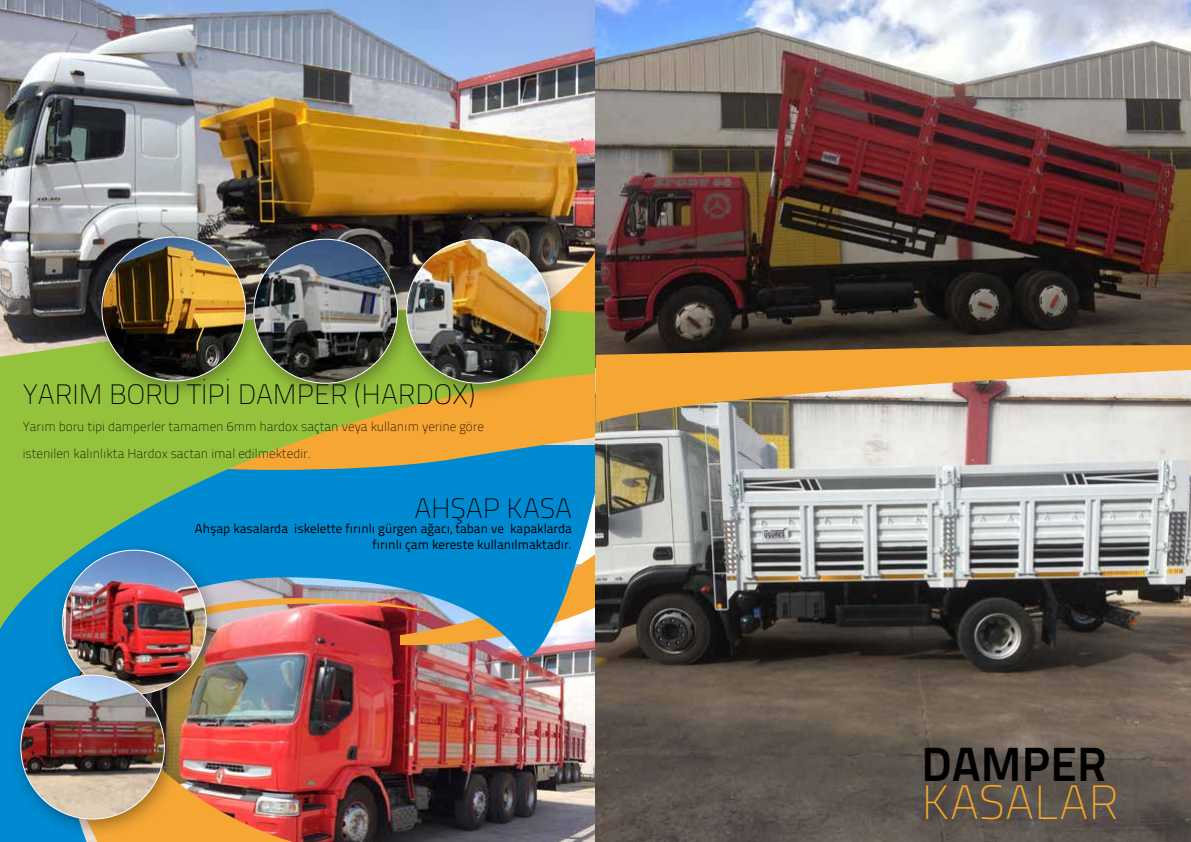
<style>
.page{position:relative;width:1191px;height:842px;background:#fff}
.page>*{position:absolute;margin:0;border:0;box-sizing:border-box;transform-origin:0 0}
.t1{font:100 48px "Titillium Text 22 L";color:#f7a824}
.t2{font:700 48px "Titillium Text 22 L";color:#000}
.t3{font:100 28px "Titillium Text 22 L";color:#000}
.t4{font:100 13px/27px "Titillium Text 22 L";color:#000}
.t5{font:13px/15.6px "Titillium Text 22 L";color:#000;text-align:right}
</style>
<div class="page">
<img style="left:0;top:767px;width:595px;height:75px">
<img style="left:0;top:0;width:1191px;height:345px">
<img style="left:0;top:158px;width:600px;height:151px">
<img style="left:0;top:309px;width:1018px;height:458px">
<div style="left:242px;top:229px;width:174px;height:174px;background:#000;opacity:.35"></div>
<img style="left:254px;top:239px;width:143px;height:144px;border-radius:72px">
<div style="left:394px;top:229px;width:174px;height:174px;background:#000;opacity:.35"></div>
<img style="left:407px;top:239px;width:143px;height:144px;border-radius:72px">
<div style="left:90px;top:227px;width:174px;height:174px;background:#000;opacity:.35"></div>
<img style="left:102px;top:237px;width:143px;height:144px">
<div style="left:50px;top:540px;width:174px;height:174px;background:#000;opacity:.35"></div>
<img style="left:63px;top:550px;width:143px;height:144px;border-radius:72px">
<div style="left:9px;top:665px;width:174px;height:174px;background:#000;opacity:.35"></div>
<img style="left:21px;top:675px;width:143px;height:144px;border-radius:72px">
<img style="left:595px;top:455px;width:596px;height:387px">
<svg style="left:595px;top:345px;width:596px;height:110px"></svg>
<h2 class="t3" style="left:23px;top:375px;width:454px">YARIM BORU TİPİ DAMPER (HARDOX)</h2>
<p class="t4" style="left:23px;top:413px;width:463px">Yarım boru tipi damperler tamamen 6mm hardox saçtan veya kullanım yerine göre istenilen kalınlıkta Hardox sactan imal edilmektedir.</p>
<h2 class="t3" style="left:414px;top:488px;width:159px">AHŞAP KASA</h2>
<p class="t5" style="left:195px;top:520px;width:379px">Ahşap kasalarda iskelette fırınlı gürgen ağacı, taban ve kapaklarda fırınlı çam kereste kullanılmaktadır.</p>
<h1 class="t2" style="left:921px;top:727px;width:187px">DAMPER</h1>
<h1 class="t1" style="left:921px;top:768px;width:199px">KASALAR</h1>
</div>
